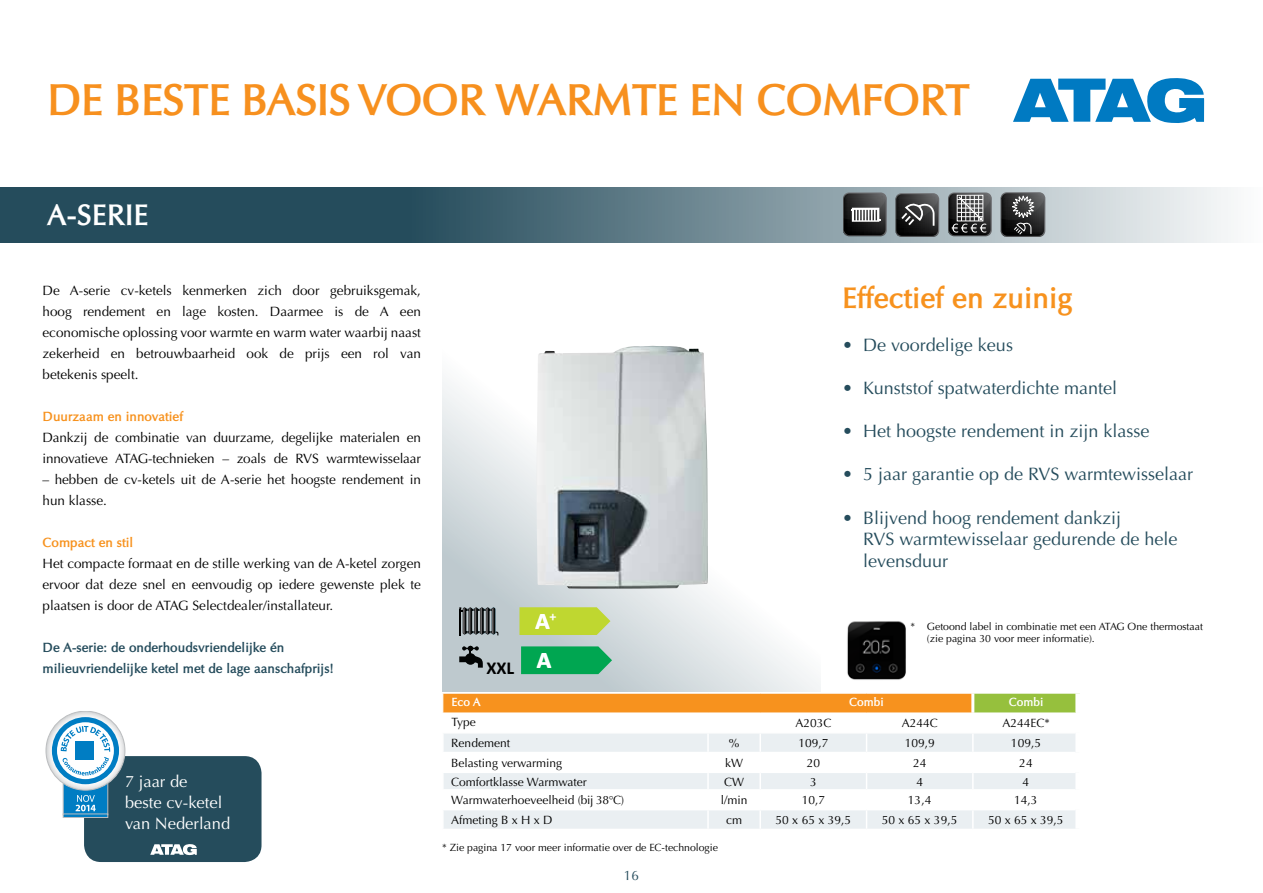
<style>
.page{position:relative;width:1263px;height:893px;background:#fff}
.page>*{position:absolute;margin:0;border:0;box-sizing:border-box;transform-origin:0 0}
.t1{font:45px "Oregon LDO Bold";letter-spacing:-.02em;color:#f7901e}
.t2{font:30px "Oregon LDO Bold";color:#f7921e}
.t3{font:30px "Oregon LDO Bold";color:#fff}
.t4{font:700 24px "Calibri";color:#fff}
.t5{font:700 18.3px "Calibri";color:#000}
.t6{font:18px/21.6px "Oregon LDO";color:#254c5c}
.t7{font:16.5px/21px "Oregon LDO";color:#fff}
.t8{font:13.5px/21px "Oregon LDO";color:#000;text-align:justify}
.t9{font:13.5px/21px "Oregon LDO Bold";color:#254c5c}
.t10{font:13.5px "Oregon LDO Bold";color:#f7921e}
.t11{font:13.5px "Oregon LDO";color:#254c5c}
.t12{font:12px "Oregon LDO";color:#000}
.t13{font:12px "Oregon LDO Bold";color:#fff}
.t14{font:10.5px/12.6px "Oregon LDO";color:#000}
</style>
<div class="page">
<svg style="left:442px;top:345px;width:379px;height:347px"></svg>
<svg style="left:0;top:187px;width:1231px;height:56px;background:#617d89"></svg>
<img style="left:536px;top:346px;width:172px;height:243px">
<svg style="left:843px;top:192px;width:44px;height:44px;background:#4e4f50"></svg>
<svg style="left:948px;top:192px;width:44px;height:44px;background:#616162"></svg>
<svg style="left:895px;top:193px;width:44px;height:44px;background:#434445"></svg>
<svg style="left:1001px;top:192px;width:45px;height:45px;background:#464647"></svg>
<div style="left:973px;top:693px;width:106px;height:20px;background:#96c03d"></div>
<svg style="left:974px;top:734px;width:101px;height:95px;fill:#eaeff2"></svg>
<div style="left:1075px;top:693px;width:8px;height:20px;background:#fff"></div>
<hr style="left:973px;top:752px;width:102px;height:1px;background:#fff">
<hr style="left:973px;top:772px;width:102px;height:1px;background:#fff">
<hr style="left:973px;top:789px;width:102px;height:2px;background:#fff">
<hr style="left:973px;top:809px;width:102px;height:1px;background:#fff">
<svg style="left:442px;top:693px;width:532px;height:136px"></svg>
<hr style="left:708px;top:693px;width:52px;height:1px;background:#fff">
<hr style="left:760px;top:693px;width:106px;height:1px;background:#fff">
<hr style="left:866px;top:693px;width:107px;height:1px;background:#fff">
<hr style="left:973px;top:693px;width:110px;height:1px;background:#fff">
<hr style="left:443px;top:713px;width:265px;height:1px;background:#fff">
<hr style="left:708px;top:713px;width:52px;height:1px;background:#fff">
<hr style="left:760px;top:713px;width:106px;height:1px;background:#fff">
<hr style="left:866px;top:713px;width:107px;height:1px;background:#fff">
<hr style="left:973px;top:713px;width:102px;height:1px;background:#fff">
<hr style="left:1262px;top:187px;width:1px;height:56px;background:#254c5c">
<svg style="left:1013px;top:78px;width:191px;height:45px"></svg>
<img style="left:840px;top:621px;width:91px;height:94px">
<svg style="left:459px;top:607px;width:39px;height:29px"></svg>
<svg style="left:519px;top:607px;width:91px;height:28px;background:#c0d73e"></svg>
<svg style="left:459px;top:646px;width:24px;height:22px"></svg>
<svg style="left:521px;top:646px;width:91px;height:28px;background:#11a95c"></svg>
<div style="left:84px;top:756px;width:177px;height:106px;background:#254c5c;border-radius:17px"></div>
<div style="left:63px;top:769px;width:45px;height:46px;background:#007dc3;border:1px solid #bcbec0"></div>
<div style="left:63px;top:814px;width:45px;height:4px;border:1px solid #bcbec0"></div>
<svg style="left:46px;top:711px;width:79px;height:79px"></svg>
<div style="left:46px;top:711px;width:79px;height:79px;border:1px solid #bcbec0;border-radius:50%"></div>
<svg style="left:52px;top:717px;width:67px;height:67px"></svg>
<div style="left:76px;top:741px;width:18px;height:19px;background:#007dc3"></div>
<svg style="left:76px;top:795px;width:20px;height:16px"></svg>
<svg style="left:150px;top:844px;width:47px;height:11px"></svg>
<h1 class="t1" style="left:47px;top:74px;width:925px">DE BESTE BASIS VOOR WARMTE EN COMFORT</h1>
<h2 class="t3" style="left:47px;top:197px;width:103px">A-SERIE</h2>
<p class="t8" style="left:43px;top:280px;width:380px">De A-serie cv-ketels kenmerken zich door gebruiksgemak, hoog rendement en lage kosten. Daarmee is de A een economische oplossing voor warmte en warm water waarbij naast zekerheid en betrouwbaarheid ook de prijs een rol van betekenis speelt.</p>
<p class="t10" style="left:43px;top:409px;width:142px">Duurzaam en innovatief</p>
<p class="t8" style="left:43px;top:427px;width:380px">Dankzij de combinatie van duurzame, degelijke materialen en innovatieve ATAG-technieken – zoals de RVS warmtewisselaar</p>
<p class="t8" style="left:43px;top:469px;width:380px">– hebben de cv-ketels uit de A-serie het hoogste rendement in hun klasse.</p>
<p class="t10" style="left:43px;top:535px;width:92px">Compact en stil</p>
<p class="t8" style="left:43px;top:553px;width:380px">Het compacte formaat en de stille werking van de A-ketel zorgen ervoor dat deze snel en eenvoudig op iedere gewenste plek te plaatsen is door de ATAG Selectdealer/installateur.</p>
<p class="t9" style="left:43px;top:637px;width:293px">De A-serie: de onderhoudsvriendelijke én milieuvriendelijke ketel met de lage aanschafprijs!</p>
<p class="t7" style="left:125px;top:771px;width:107px">7 jaar de<br>beste cv-ketel van Nederland</p>
<h3 class="t4" style="left:535px;top:606px;width:23px">A<sup>+</sup></h3>
<h3 class="t5" style="left:486px;top:656px;width:66px">XXL <sup>A</sup></h3>
<h2 class="t2" style="left:842px;top:280px;width:232px">Effectief en zuinig</h2>
<h3 class="t6" style="left:842px;top:334px;width:172px">• De voordelige keus</h3>
<h3 class="t6" style="left:842px;top:377px;width:276px">• Kunststof spatwaterdichte mantel</h3>
<h3 class="t6" style="left:842px;top:421px;width:309px">• Het hoogste rendement in zijn klasse</h3>
<h3 class="t6" style="left:842px;top:464px;width:352px">• 5 jaar garantie op de RVS warmtewisselaar</h3>
<h3 class="t6" style="left:863px;top:507px;width:316px;text-indent:-21px">• Blijvend hoog rendement dankzij<br>RVS warmtewisselaar gedurende de hele levensduur</h3>
<p class="t14" style="left:927px;top:620px;width:277px;text-indent:-16px">* Getoond label in combinatie met een ATAG One thermostaat (zie pagina 30 voor meer informatie).</p>
<p class="t13" style="left:451px;top:695px;width:31px">Eco A</p>
<p class="t13" style="left:849px;top:695px;width:36px">Combi</p>
<p class="t13" style="left:1009px;top:695px;width:36px">Combi</p>
<p class="t12" style="left:451px;top:715px;width:26px">Type</p>
<p class="t12" style="left:795px;top:716px;width:38px">A203C</p>
<p class="t12" style="left:902px;top:716px;width:38px">A244C</p>
<p class="t12" style="left:1002px;top:716px;width:49px">A244EC*</p>
<p class="t12" style="left:451px;top:736px;width:60px">Rendement</p>
<p class="t12" style="left:729px;top:736px;width:12px">%</p>
<p class="t12" style="left:798px;top:736px;width:32px">109,7</p>
<p class="t12" style="left:905px;top:736px;width:32px">109,9</p>
<p class="t12" style="left:1011px;top:736px;width:32px">109,5</p>
<p class="t12" style="left:451px;top:756px;width:112px">Belasting verwarming</p>
<p class="t12" style="left:725px;top:756px;width:19px">kW</p>
<p class="t12" style="left:807px;top:756px;width:15px">20</p>
<p class="t12" style="left:913px;top:756px;width:15px">24</p>
<p class="t12" style="left:1019px;top:756px;width:15px">24</p>
<p class="t12" style="left:451px;top:775px;width:137px">Comfortklasse Warmwater</p>
<p class="t12" style="left:724px;top:775px;width:22px">CW</p>
<p class="t12" style="left:810px;top:775px;width:8px">3</p>
<p class="t12" style="left:916px;top:775px;width:8px">4</p>
<p class="t12" style="left:1023px;top:775px;width:8px">4</p>
<p class="t12" style="left:451px;top:793px;width:174px">Warmwaterhoeveelheid (bij 38°C)</p>
<p class="t12" style="left:721px;top:793px;width:28px">l/min</p>
<p class="t12" style="left:802px;top:793px;width:25px">10,7</p>
<p class="t12" style="left:908px;top:793px;width:25px">13,4</p>
<p class="t12" style="left:1014px;top:793px;width:25px">14,3</p>
<p class="t12" style="left:451px;top:813px;width:103px">Afmeting B x H x D</p>
<p class="t12" style="left:726px;top:813px;width:17px">cm</p>
<p class="t12" style="left:776px;top:813px;width:77px">50 x 65 x 39,5</p>
<p class="t12" style="left:882px;top:813px;width:77px">50 x 65 x 39,5</p>
<p class="t12" style="left:988px;top:813px;width:77px">50 x 65 x 39,5</p>
<p class="t14" style="left:442px;top:841px;width:277px">* Zie pagina 17 voor meer informatie over de EC-technologie</p>
<p class="t11" style="left:624px;top:867px;width:17px">16</p>
</div>
